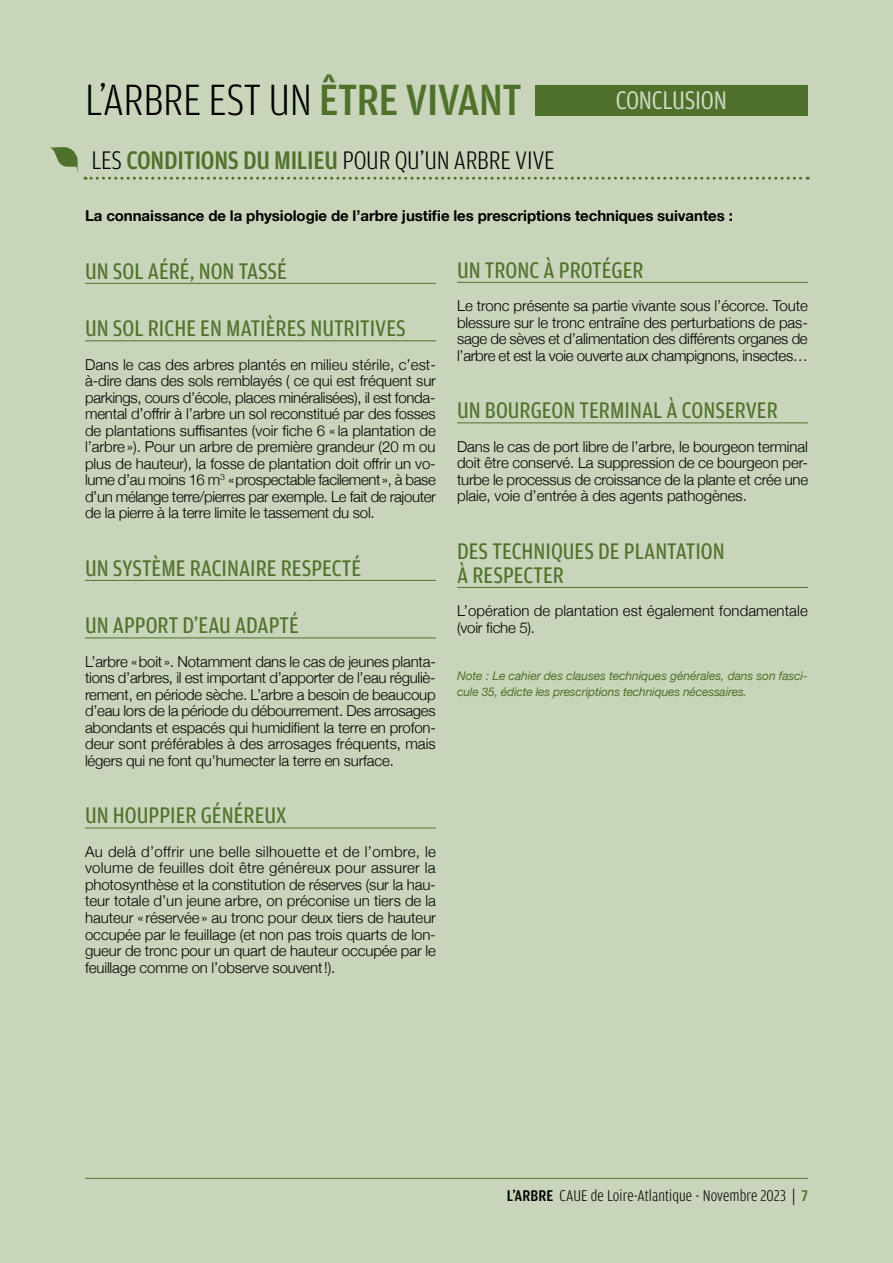
<style>
.page{position:relative;width:893px;height:1263px;background:#c9d5ba}
.page>*{position:absolute;margin:0;border:0;box-sizing:border-box;transform-origin:0 0}
.t1{font:300 46.5px "Amplitude Cond";letter-spacing:-.01em;color:#000}
.t2{font:300 27px "Amplitude Cond";letter-spacing:-.01em;color:#000}
.t3{font:27px "Amplitude Cond";letter-spacing:-.01em;color:#d2dcc6}
.t4{font:24px/24px "Amplitude Cond";color:#50712b}
.t5{font:300 16.5px "Amplitude Cond";letter-spacing:.005em;color:#000}
.t6{font:300 15px/16.5px "Helvetica Neue";letter-spacing:-.015em;color:#000;text-align:justify}
.t7{font:700 15px "Helvetica Neue";letter-spacing:-.005em;color:#000}
.t8{font:300 15px/16.5px "Helvetica Neue";letter-spacing:.005em;color:#000}
.t9{font:italic 12px/16.5px "Helvetica Neue";letter-spacing:-.005em;color:#50712b}
.s1{font-weight:500;color:#50712b}
.s2{font-weight:500}
.s3{font-family:"Conduit ITC Std";font-weight:400}
</style>
<div class="page">
<hr style="left:85px;top:283px;width:351px;height:1px;background:#50712b">
<hr style="left:85px;top:341px;width:351px;height:1px;background:#50712b">
<hr style="left:85px;top:580px;width:351px;height:1px;background:#50712b">
<hr style="left:85px;top:638px;width:351px;height:1px;background:#50712b">
<hr style="left:85px;top:828px;width:351px;height:1px;background:#50712b">
<hr style="left:457px;top:282px;width:351px;height:1px;background:#50712b">
<hr style="left:457px;top:423px;width:351px;height:1px;background:#50712b">
<hr style="left:457px;top:587px;width:351px;height:1px;background:#50712b">
<svg style="left:50px;top:147px;width:28px;height:25px"></svg>
<svg style="left:85px;top:177px;width:723px;height:3px"></svg>
<div style="left:536px;top:85px;width:272px;height:30px;background:#50712b"></div>
<hr style="left:85px;top:1178px;width:723px;height:1px;background:#50712b">
<h1 class="t1" style="left:85px;top:75px;width:438px">L’ARBRE EST UN <span class="s1">ÊTRE VIVANT</span></h1>
<h2 class="t2" style="left:91px;top:145px;width:465px">LES <span class="s1">CONDITIONS DU MILIEU</span> POUR QU’UN ARBRE VIVE</h2>
<h2 class="t3" style="left:616px;top:86px;width:113px">CONCLUSION</h2>
<p class="t7" style="left:85px;top:204px;width:649px">La connaissance de la physiologie de l’arbre justifie les prescriptions techniques suivantes :</p>
<h3 class="t4" style="left:85px;top:259px;width:203px">UN SOL AÉRÉ, NON TASSÉ</h3>
<h3 class="t4" style="left:85px;top:317px;width:322px">UN SOL RICHE EN MATIÈRES NUTRITIVES</h3>
<p class="t6" style="left:85px;top:355px;width:352px">Dans le cas des arbres plantés en milieu stérile, c’est&shy;à-dire dans des sols remblayés ( ce qui est fréquent sur parkings, cours d’école, places minéralisées), il est fonda&shy;mental d’offrir à l’arbre un sol reconstitué par des fosses de plantations suffisantes (voir fiche 6 « la plantation de l’arbre»). Pour un arbre de première grandeur (20 m ou plus de hauteur), la fosse de plantation doit offrir un vo&shy;lume d’au moins 16 m<sup>3</sup> «prospectable facilement», à base d’un mélange terre/pierres par exemple. Le fait de rajouter de la pierre à la terre limite le tassement du sol.</p>
<h3 class="t4" style="left:85px;top:556px;width:278px">UN SYSTÈME RACINAIRE RESPECTÉ</h3>
<h3 class="t4" style="left:85px;top:614px;width:215px">UN APPORT D’EAU ADAPTÉ</h3>
<p class="t6" style="left:85px;top:652px;width:352px">L’arbre «boit». Notamment dans le cas de jeunes planta&shy;tions d’arbres, il est important d’apporter de l’eau réguliè&shy;rement, en période sèche. L’arbre a besoin de beaucoup d’eau lors de la période du débourrement. Des arrosages abondants et espacés qui humidifient la terre en profon&shy;deur sont préférables à des arrosages fréquents, mais légers qui ne font qu’humecter la terre en surface.</p>
<h3 class="t4" style="left:85px;top:804px;width:203px">UN HOUPPIER GÉNÉREUX</h3>
<p class="t6" style="left:85px;top:842px;width:353px">Au delà d’offrir une belle silhouette et de l’ombre, le volume de feuilles doit être généreux pour assurer la photosynthèse et la constitution de réserves (sur la hau&shy;teur totale d’un jeune arbre, on préconise un tiers de la hauteur « réservée» au tronc pour deux tiers de hauteur occupée par le feuillage (et non pas trois quarts de lon&shy;gueur de tronc pour un quart de hauteur occupée par le feuillage comme on l’observe souvent!).</p>
<h3 class="t4" style="left:457px;top:258px;width:188px">UN TRONC À PROTÉGER</h3>
<p class="t6" style="left:457px;top:297px;width:352px">Le tronc présente sa partie vivante sous l’écorce. Toute blessure sur le tronc entraîne des perturbations de pas&shy;sage de sèves et d’alimentation des différents organes de l’arbre et est la voie ouverte aux champignons, insectes…</p>
<h3 class="t4" style="left:457px;top:399px;width:322px">UN BOURGEON TERMINAL À CONSERVER</h3>
<p class="t6" style="left:457px;top:437px;width:353px">Dans le cas de port libre de l’arbre, le bourgeon terminal doit être conservé. La suppression de ce bourgeon per&shy;turbe le processus de croissance de la plante et crée une plaie, voie d’entrée à des agents pathogènes.</p>
<h3 class="t4" style="left:457px;top:539px;width:269px">DES TECHNIQUES DE PLANTATION<br>À RESPECTER</h3>
<p class="t8" style="left:457px;top:602px;width:352px">L’opération de plantation est également fondamentale (voir fiche 5).</p>
<p class="t9" style="left:457px;top:668px;width:352px">Note : Le cahier des clauses techniques générales, dans son fasci&shy;cule 35, édicte les prescriptions techniques nécessaires.</p>
<p class="t5" style="left:507px;top:1187px;width:302px"><span class="s2">L’ARBRE</span> CAUE de Loire-Atlantique - Novembre 2023 <span class="s3">|</span> <span class="s1">7</span></p>
</div>
